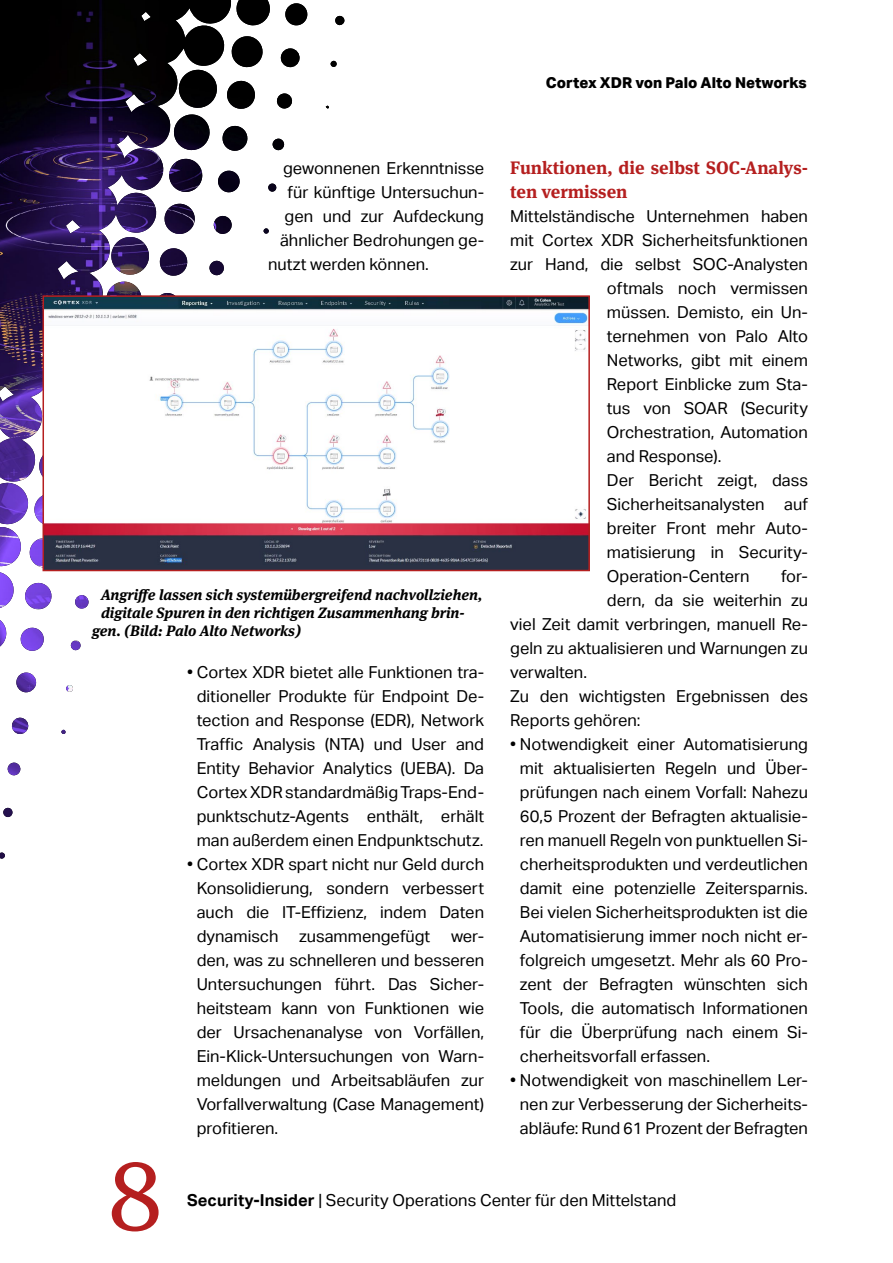
<style>
.page{position:relative;width:893px;height:1263px;background:#fff}
.page>*{position:absolute;margin:0;border:0;box-sizing:border-box;transform-origin:0 0}
.t1{font:102px "Meta Serif OT";color:#b51f1f}
.t2{font:700 18px/24px "Meta Serif OT";color:#b51f1f}
.t3{font:16.5px/24px "Aktiv Grotesk";color:#000;text-align:justify}
.t4{font:italic 700 15px "Meta Serif OT";color:#000}
.t5{font:800 15px "Aktiv Grotesk";color:#000}
.s1{font-weight:700}
</style>
<div class="page">
<svg style="left:0;top:15px;width:345px;height:844px"></svg>
<img style="left:0;top:0;width:339px;height:482px">
<img style="left:46px;top:298px;width:541px;height:270px">
<div style="left:43px;top:295px;width:547px;height:276px;border:2px solid #b51f1f"></div>
<p class="t5" style="left:546px;top:73px;width:262px">Cortex XDR von Palo Alto Networks</p>
<p class="t3" style="left:283px;top:156px;width:203px">gewonnenen Erkenntnisse</p>
<p class="t3" style="left:288px;top:180px;width:198px">für künftige Untersuchun-</p>
<p class="t3" style="left:285px;top:204px;width:201px">gen und zur Aufdeckung</p>
<p class="t3" style="left:280px;top:228px;width:206px">ähnlicher Bedrohungen ge-</p>
<p class="t3" style="left:268px;top:252px;width:162px">nutzt werden können.</p>
<p class="t4" style="left:101px;top:585px;width:383px">Angriffe lassen sich systemübergreifend nachvollziehen,</p>
<p class="t4" style="left:101px;top:603px;width:365px">digitale Spuren in den richtigen Zusammenhang brin-</p>
<p class="t4" style="left:92px;top:621px;width:211px">gen. (Bild: Palo Alto Networks)</p>
<p class="t3" style="left:187px;top:660px;width:299px;text-align:center">• Cortex XDR bietet alle Funktionen tra&shy;ditioneller Produkte für Endpoint De&shy;tection and Response (EDR), Network Traffic Analysis (NTA) und User and Entity Behavior Analytics (UEBA). Da Cortex XDR standardmäßig Traps-End&shy;punktschutz-Agents enthält, erhält man außerdem einen Endpunktschutz.</p>
<p class="t3" style="left:197px;top:852px;width:289px;text-indent:-10px">• Cortex XDR spart nicht nur Geld durch Konsolidierung, sondern verbessert auch die IT-Effizienz, indem Daten dynamisch</p>
<p class="t3" style="left:299px;top:924px;width:133px">zusammengefügt</p>
<p class="t3" style="left:197px;top:924px;width:289px;text-indent:254px">wer&shy;den, was zu schnelleren und besseren Untersuchungen führt. Das Sicher&shy;heitsteam kann von Funktionen wie der Ursachenanalyse von Vorfällen, Ein-Klick-Untersuchungen von Warn&shy;meldungen und Arbeitsabläufen zur Vorfallverwaltung (Case Management) profitieren.</p>
<p class="t2" style="left:510px;top:156px;width:299px">Funktionen, die selbst SOC-Analys&shy;ten vermissen</p>
<p class="t3" style="left:510px;top:204px;width:299px">Mittelständische Unternehmen haben</p>
<p class="t3" style="left:510px;top:228px;width:299px">mit Cortex XDR Sicherheitsfunktionen</p>
<p class="t3" style="left:510px;top:252px;width:299px">zur Hand, die selbst SOC-Analysten</p>
<p class="t3" style="left:607px;top:276px;width:203px">oftmals noch vermissen</p>
<p class="t3" style="left:607px;top:300px;width:203px">müssen. Demisto, ein Un-</p>
<p class="t3" style="left:607px;top:324px;width:203px">ternehmen von Palo Alto</p>
<p class="t3" style="left:607px;top:348px;width:202px">Networks, gibt mit einem</p>
<p class="t3" style="left:607px;top:372px;width:202px">Report Einblicke zum Sta-</p>
<p class="t3" style="left:607px;top:396px;width:203px">tus von SOAR (Security</p>
<p class="t3" style="left:607px;top:420px;width:203px">Orchestration, Automation</p>
<p class="t3" style="left:607px;top:444px;width:116px">and Response).</p>
<p class="t3" style="left:607px;top:468px;width:203px">Der Bericht zeigt, dass</p>
<p class="t3" style="left:607px;top:492px;width:202px">Sicherheitsanalysten auf</p>
<p class="t3" style="left:607px;top:516px;width:203px">breiter Front mehr Auto-</p>
<p class="t3" style="left:607px;top:540px;width:203px">matisierung in Security-</p>
<p class="t3" style="left:607px;top:564px;width:144px">Operation-Centern</p>
<p class="t3" style="left:781px;top:564px;width:28px">for-</p>
<p class="t3" style="left:607px;top:588px;width:203px">dern, da sie weiterhin zu</p>
<p class="t3" style="left:510px;top:612px;width:299px">viel Zeit damit verbringen, manuell Re-</p>
<p class="t3" style="left:510px;top:636px;width:299px">geln zu aktualisieren und Warnungen zu</p>
<p class="t3" style="left:510px;top:660px;width:78px">verwalten.</p>
<p class="t3" style="left:510px;top:684px;width:299px">Zu den wichtigsten Ergebnissen des</p>
<p class="t3" style="left:510px;top:708px;width:132px">Reports gehören:</p>
<p class="t3" style="left:520px;top:732px;width:290px;text-indent:-10px">• Notwendigkeit einer Automatisierung mit aktualisierten Regeln und Über&shy;prüfungen nach einem Vorfall: Nahezu 60,5 Prozent der Befragten aktualisie&shy;ren manuell Regeln von punktuellen Si&shy;cherheitsprodukten und verdeutlichen damit eine potenzielle Zeitersparnis.<br>Bei vielen Sicherheitsprodukten ist die Automatisierung immer noch nicht er&shy;folgreich umgesetzt. Mehr als 60 Pro&shy;zent der Befragten wünschten sich Tools, die automatisch Informationen für die Überprüfung nach einem Si&shy;cherheitsvorfall erfassen.</p>
<p class="t3" style="left:510px;top:1069px;width:299px;text-align:center">• Notwendigkeit von maschinellem Ler&shy;nen zur Verbesserung der Sicherheits&shy;abläufe: Rund 61 Prozent der Befragten</p>
<h1 class="t1" style="left:108px;top:1130px;width:56px">8</h1>
<p class="t3" style="left:187px;top:1188px;width:491px"><span class="s1">Security-Insider</span> | Security Operations Center für den Mittelstand</p>
</div>
